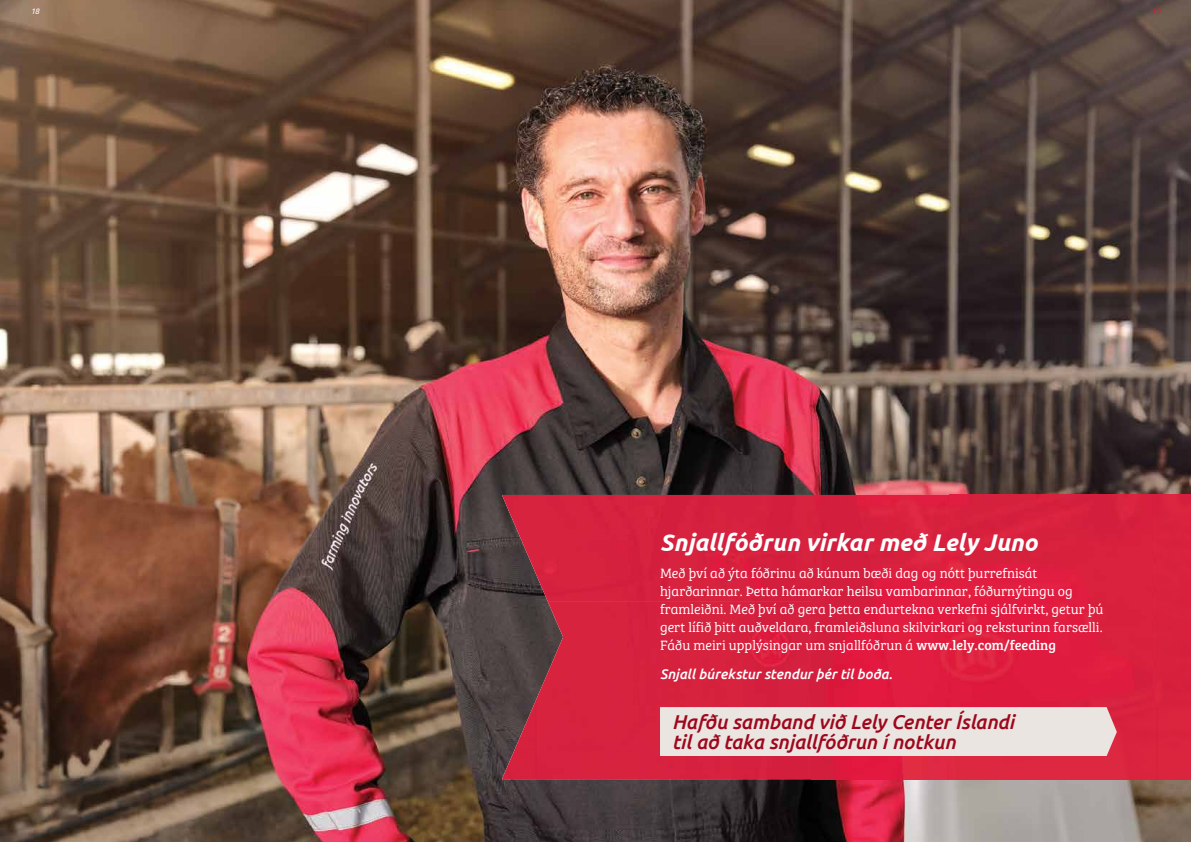
<style>
.page{position:relative;width:1191px;height:842px;background:#fff}
.page>*{position:absolute;margin:0;border:0;box-sizing:border-box;transform-origin:0 0}
.t1{font:italic 700 24px "Ubuntu";color:#fff}
.t2{font:italic 500 20px/20px "Ubuntu";letter-spacing:-.005em;color:#9e071c}
.t3{font:14px/18px "Bree Serif Lt";color:#fff}
.t4{font:italic 500 14px "Ubuntu";color:#fff}
.t5{font:italic 8px "Ubuntu";color:#fff}
.t6{font:italic 8px "Ubuntu";color:#e1173d}
.s1{font-family:"Bree Serif"}
</style>
<div class="page">
<img style="left:0;top:0;width:1191px;height:842px">
<img style="left:502px;top:495px;width:447px;height:107px">
<img style="left:949px;top:495px;width:242px;height:284px">
<img style="left:536px;top:601px;width:414px;height:178px">
<img style="left:502px;top:699px;width:34px;height:80px">
<div style="left:660px;top:707px;width:456px;height:49px;background:#ebe5e1"></div>
<p class="t5" style="left:31px;top:6px;width:10px">18</p>
<p class="t6" style="left:1151px;top:6px;width:10px">19</p>
<h1 class="t1" style="left:660px;top:528px;width:379px">Snjallfóðrun virkar með Lely Juno</h1>
<p class="t3" style="left:660px;top:563px;width:445px">Með því að ýta fóðrinu að kúnum bæði dag og nótt þurrefnisát hjarðarinnar. Þetta hámarkar heilsu vambarinnar, fóðurnýtingu og framleiðni. Með því að gera þetta endurtekna verkefni sjálfvirkt, getur þú gert lífið þitt auðveldara, framleiðsluna skilvirkari og reksturinn farsælli.<br>Fáðu meiri upplýsingar um snjallfóðrun á <span class="s1">www.lely.com/feeding</span></p>
<p class="t4" style="left:660px;top:665px;width:234px">Snjall búrekstur stendur þér til boða.</p>
<h2 class="t2" style="left:672px;top:712px;width:344px">Hafðu samband við Lely Center Íslandi til að taka snjallfóðrun í notkun</h2>
</div>
